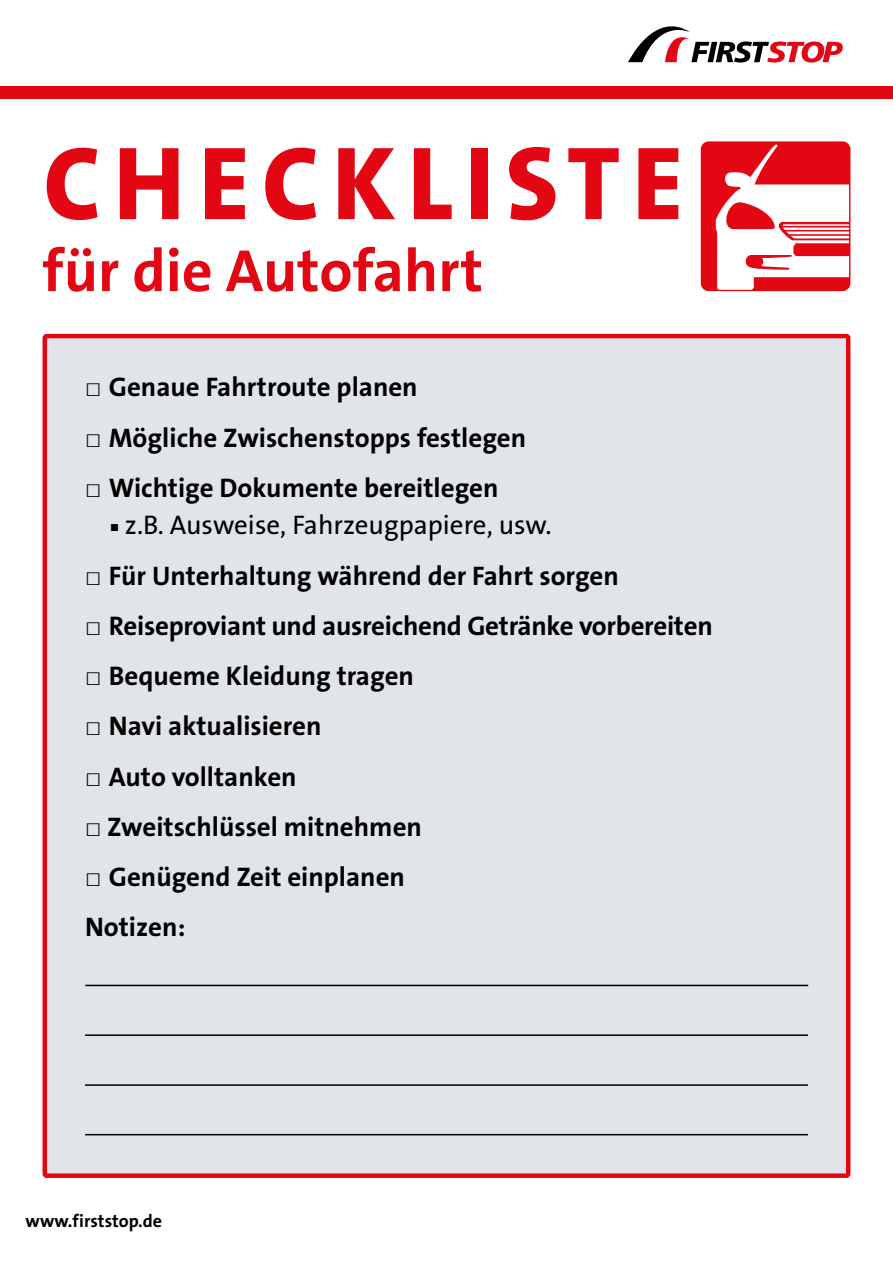
<style>
.page{position:relative;width:893px;height:1263px;background:#fff}
.page>*{position:absolute;margin:0;border:0;box-sizing:border-box;transform-origin:0 0}
.t1{font:800 105px "The Sans B W8";letter-spacing:.115em;color:#e30613}
.t2{font:700 60px "The Sans B W7";color:#e30613}
.t3{font:700 27px/50.2px "The Sans B W7";color:#000}
.t4{font:27px "The Sans B W5 Plain";color:#000}
.t5{font:700 18px "The Sans B W7";color:#000}
.s1{font-family:"Arial";font-weight:400}
.s2{font-family:"Arial";font-weight:900;font-size:15px}
</style>
<div class="page">
<div style="left:45px;top:336px;width:803px;height:840px;background:#e1e5e9;border-radius:2px"></div>
<div style="left:43px;top:334px;width:807px;height:844px;border:4px solid #e30613;border-radius:2px"></div>
<div style="left:701px;top:141px;width:149px;height:150px;background:#e30613;border-radius:8px"></div>
<svg style="left:716px;top:144px;width:133px;height:146px"></svg>
<hr style="left:85px;top:1084px;width:723px;height:2px;background:#000">
<hr style="left:85px;top:1134px;width:723px;height:1px;background:#000">
<hr style="left:85px;top:1034px;width:723px;height:2px;background:#000">
<hr style="left:85px;top:985px;width:723px;height:1px;background:#000">
<div style="left:0;top:86px;width:893px;height:13px;background:#e30613"></div>
<svg style="left:628px;top:26px;width:215px;height:37px"></svg>
<h1 class="t1" style="left:43px;top:116px;width:641px">CHECKLISTE</h1>
<h2 class="t2" style="left:43px;top:232px;width:442px">für die Autofahrt</h2>
<p class="t3" style="left:85px;top:362px;width:334px"><span class="s1">□</span> Genaue Fahrtroute planen</p>
<p class="t3" style="left:85px;top:412px;width:443px"><span class="s1">□</span> Mögliche Zwischenstopps festlegen</p>
<p class="t3" style="left:85px;top:463px;width:415px"><span class="s1">□</span> Wichtige Dokumente bereitlegen</p>
<p class="t4" style="left:110px;top:508px;width:443px"><span class="s2">■</span> z.B. Ausweise, Fahrzeugpapiere, usw.</p>
<p class="t3" style="left:85px;top:550px;width:535px"><span class="s1">□</span> Für Unterhaltung während der Fahrt sorgen</p>
<p class="t3" style="left:85px;top:601px;width:629px"><span class="s1">□</span> Reiseproviant und ausreichend Getränke vorbereiten</p>
<p class="t3" style="left:85px;top:651px;width:330px"><span class="s1">□</span> Bequeme Kleidung tragen</p>
<p class="t3" style="left:85px;top:701px;width:238px"><span class="s1">□</span> Navi aktualisieren</p>
<p class="t3" style="left:85px;top:751px;width:213px"><span class="s1">□</span> Auto volltanken</p>
<p class="t3" style="left:85px;top:802px;width:338px"><span class="s1">□</span> Zweitschlüssel mitnehmen</p>
<p class="t3" style="left:85px;top:852px;width:321px"><span class="s1">□</span> Genügend Zeit einplanen<br>Notizen:</p>
<p class="t5" style="left:26px;top:1209px;width:138px">www.firststop.de</p>
</div>
